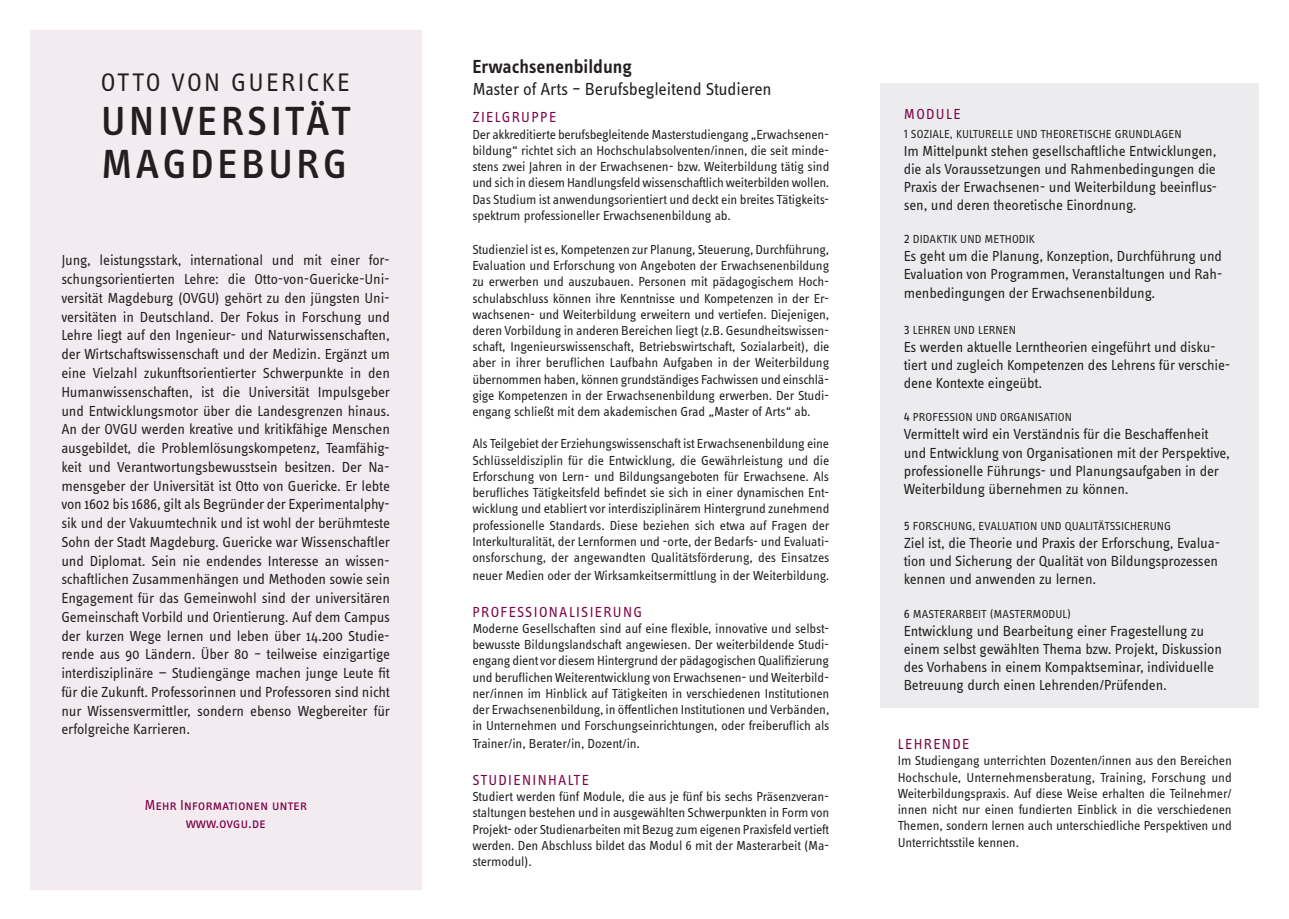
<style>
.page{position:relative;width:1289px;height:919px;background:#fff}
.page>*{position:absolute;margin:0;border:0;box-sizing:border-box;transform-origin:0 0}
.t1{font:500 42px/43.5px "Info OT Text";letter-spacing:.085em;color:#231f20}
.t2{font:26.25px "Info OT Text";letter-spacing:.09em;color:#231f20}
.t3{font:600 19.5px "Info OT Text";letter-spacing:-.005em;color:#231f20}
.t4{font:18px "Info OT Text";letter-spacing:-.015em;color:#231f20}
.t5{font:15px/18.8px "Info OT Text";letter-spacing:-.01em;color:#231f20}
.t6{font:15px "Info OT Text";letter-spacing:.085em;color:#7b0046}
.t7{font:15px/18.8px "Info OT Text";letter-spacing:-.01em;color:#7b0046;text-align:center}
.t8{font:13.5px/16.2px "Info OT Text";letter-spacing:-.01em;color:#231f20;text-align:justify}
.t9{font:12px "Info OT Text";letter-spacing:.01em;color:#231f20}
.s1{font-size:13.5px}
</style>
<div class="page">
<div style="left:880px;top:83px;width:379px;height:624px;background:#ececee"></div>
<div style="left:30px;top:30px;width:391px;height:859px;background:#f4ebf0"></div>
<h2 class="t2" style="left:101px;top:66px;width:250px">OTTO VON GUERICKE</h2>
<h1 class="t1" style="left:101px;top:98px;width:250px">UNIVERSITÄT<br>MAGDEBURG</h1>
<p class="t5" style="left:61px;top:251px;width:330px;text-align:justify">Jung, leistungsstark, international und mit einer for&shy;schungsorientierten Lehre: die Otto-von-Guericke-Uni&shy;versität Magdeburg (OVGU) gehört zu den jüngsten Uni&shy;versitäten in Deutschland. Der Fokus in Forschung und Lehre liegt auf den Ingenieur- und Naturwissenschaften, der Wirtschaftswissenschaft und der Medizin. Ergänzt um eine Vielzahl zukunftsorientierter Schwerpunkte in den Humanwissenschaften, ist die Universität Impulsgeber und Entwicklungsmotor über die Landesgrenzen hinaus.<br>An der OVGU werden kreative und kritikfähige Menschen ausgebildet, die Problemlösungskompetenz, Teamfähig&shy;keit und Verantwortungsbewusstsein besitzen. Der Na&shy;mensgeber der Universität ist Otto von Guericke. Er lebte von 1602 bis 1686, gilt als Begründer der Experimentalphy&shy;sik und der Vakuumtechnik und ist wohl der berühmteste Sohn der Stadt Magdeburg. Guericke war Wissenschaftler und Diplomat. Sein nie endendes Interesse an wissen&shy;schaftlichen Zusammenhängen und Methoden sowie sein Engagement für das Gemeinwohl sind der universitären Gemeinschaft Vorbild und Orientierung. Auf dem Campus der kurzen Wege lernen und leben über 14.200 Studie&shy;rende aus 90 Ländern. Über 80 – teilweise einzigartige interdisziplinäre — Studiengänge machen junge Leute fit für die Zukunft. Professorinnen und Professoren sind nicht nur Wissensvermittler, sondern ebenso Wegbereiter für erfolgreiche Karrieren.</p>
<p class="t7" style="left:144px;top:794px;width:164px">Mehr Informationen unter www.ovgu.de</p>
<h3 class="t3" style="left:472px;top:55px;width:161px">Erwachsenenbildung</h3>
<h3 class="t4" style="left:472px;top:78px;width:301px">Master of Arts – Berufsbegleitend Studieren</h3>
<p class="t6" style="left:472px;top:108px;width:85px">ZIELGRUPPE</p>
<p class="t8" style="left:472px;top:126px;width:358px">Der akkreditierte berufsbegleitende Masterstudiengang „Erwachsenen&shy;bildung“ richtet sich an Hochschulabsolventen/innen, die seit minde&shy;stens zwei Jahren in der Erwachsenen- bzw. Weiterbildung tätig sind und sich in diesem Handlungsfeld wissenschaftlich weiterbilden wollen.<br>Das Studium ist anwendungsorientiert und deckt ein breites Tätigkeits&shy;spektrum professioneller Erwachsenenbildung ab.</p>
<p class="t8" style="left:472px;top:241px;width:359px">Studienziel ist es, Kompetenzen zur Planung, Steuerung, Durchführung, Evaluation und Erforschung von Angeboten der Erwachsenenbildung zu erwerben und auszubauen. Personen mit pädagogischem Hoch&shy;schulabschluss können ihre Kenntnisse und Kompetenzen in der Er&shy;wachsenen- und Weiterbildung erweitern und vertiefen. Diejenigen, deren Vorbildung in anderen Bereichen liegt (z.B. Gesundheitswissen&shy;schaft, Ingenieurswissenschaft, Betriebswirtschaft, Sozialarbeit), die aber in ihrer beruflichen Laufbahn Aufgaben in der Weiterbildung übernommen haben, können grundständiges Fachwissen und einschlä&shy;gige Kompetenzen in der Erwachsenenbildung erwerben. Der Studi&shy;engang schließt mit dem akademischen Grad „Master of Arts“ ab.</p>
<p class="t8" style="left:472px;top:435px;width:359px">Als Teilgebiet der Erziehungswissenschaft ist Erwachsenenbildung eine Schlüsseldisziplin für die Entwicklung, die Gewährleistung und die Erforschung von Lern- und Bildungsangeboten für Erwachsene. Als berufliches Tätigkeitsfeld befindet sie sich in einer dynamischen Ent&shy;wicklung und etabliert vor interdisziplinärem Hintergrund zunehmend professionelle Standards. Diese beziehen sich etwa auf Fragen der Interkulturalität, der Lernformen und -orte, der Bedarfs- und Evaluati&shy;onsforschung, der angewandten Qualitätsförderung, des Einsatzes</p>
<p class="t8" style="left:472px;top:567px;width:358px">neuer Medien oder der Wirksamkeitsermittlung in der Weiterbildung.</p>
<p class="t6" style="left:472px;top:602px;width:171px">PROFESSIONALISIERUNG</p>
<p class="t8" style="left:472px;top:620px;width:358px">Moderne Gesellschaften sind auf eine flexible, innovative und selbst&shy;bewusste Bildungslandschaft angewiesen. Der weiterbildende Studi&shy;engang dient vor diesem Hintergrund der pädagogischen Qualifizierung und beruflichen Weiterentwicklung von Erwachsenen- und Weiterbild&shy;ner/innen im Hinblick auf Tätigkeiten in verschiedenen Institutionen der Erwachsenenbildung, in öffentlichen Institutionen und Verbänden, in Unternehmen und Forschungseinrichtungen, oder freiberuflich als</p>
<p class="t8" style="left:472px;top:735px;width:169px">Trainer/in, Berater/in, Dozent/in.</p>
<p class="t6" style="left:472px;top:770px;width:118px">STUDIENINHALTE</p>
<p class="t8" style="left:472px;top:788px;width:358px">Studiert werden fünf Module, die aus je fünf bis sechs Präsenzveran&shy;staltungen bestehen und in ausgewählten Schwerpunkten in Form von Projekt- oder Studienarbeiten mit Bezug zum eigenen Praxisfeld vertieft werden. Den Abschluss bildet das Modul 6 mit der Masterarbeit (Ma&shy;stermodul).</p>
<p class="t6" style="left:903px;top:105px;width:58px">MODULE</p>
<p class="t9" style="left:903px;top:127px;width:279px"><span class="s1">1</span> SOZIALE, KULTURELLE UND THEORETISCHE GRUNDLAGEN</p>
<p class="t5" style="left:903px;top:142px;width:315px;line-height:18px;text-align:justify">Im Mittelpunkt stehen gesellschaftliche Entwicklungen, die als Voraussetzungen und Rahmenbedingungen die Praxis der Erwachsenen- und Weiterbildung beeinflus&shy;sen, und deren theoretische Einordnung.</p>
<p class="t9" style="left:903px;top:232px;width:133px"><span class="s1">2</span> DIDAKTIK UND METHODIK</p>
<p class="t5" style="left:903px;top:247px;width:320px;line-height:18px;text-align:justify">Es geht um die Planung, Konzeption, Durchführung und Evaluation von Programmen, Veranstaltungen und Rah&shy;menbedingungen der Erwachsenenbildung.</p>
<p class="t9" style="left:903px;top:323px;width:114px"><span class="s1">3</span> LEHREN UND LERNEN</p>
<p class="t5" style="left:903px;top:338px;width:328px;line-height:18px">Es werden aktuelle Lerntheorien eingeführt und disku&shy;tiert und zugleich Kompetenzen des Lehrens für verschie&shy;dene Kontexte eingeübt.</p>
<p class="t9" style="left:903px;top:410px;width:170px"><span class="s1">4</span> PROFESSION UND ORGANISATION</p>
<p class="t5" style="left:903px;top:425px;width:327px;line-height:18px">Vermittelt wird ein Verständnis für die Beschaffenheit und Entwicklung von Organisationen mit der Perspektive, professionelle Führungs- und Planungsaufgaben in der Weiterbildung übernehmen zu können.</p>
<p class="t9" style="left:903px;top:519px;width:269px"><span class="s1">5</span> FORSCHUNG, EVALUATION UND QUALITÄTSSICHERUNG</p>
<p class="t5" style="left:903px;top:534px;width:318px;line-height:18px">Ziel ist, die Theorie und Praxis der Erforschung, Evalua&shy;tion und Sicherung der Qualität von Bildungsprozessen kennen und anwenden zu lernen.</p>
<p class="t9" style="left:903px;top:606px;width:169px"><span class="s1">6</span> MASTERARBEIT (MASTERMODUL)</p>
<p class="t5" style="left:903px;top:621px;width:320px;line-height:18px">Entwicklung und Bearbeitung einer Fragestellung zu einem selbst gewählten Thema bzw. Projekt, Diskussion des Vorhabens in einem Kompaktseminar, individuelle Betreuung durch einen Lehrenden/Prüfenden.</p>
<p class="t6" style="left:897px;top:735px;width:73px">LEHRENDE</p>
<p class="t8" style="left:897px;top:752px;width:336px">Im Studiengang unterrichten Dozenten/innen aus den Bereichen Hochschule, Unternehmensberatung, Training, Forschung und Weiterbildungspraxis. Auf diese Weise erhalten die Teilnehmer/ innen nicht nur einen fundierten Einblick in die verschiedenen Themen, sondern lernen auch unterschiedliche Perspektiven und Unterrichtsstile kennen.</p>
</div>
